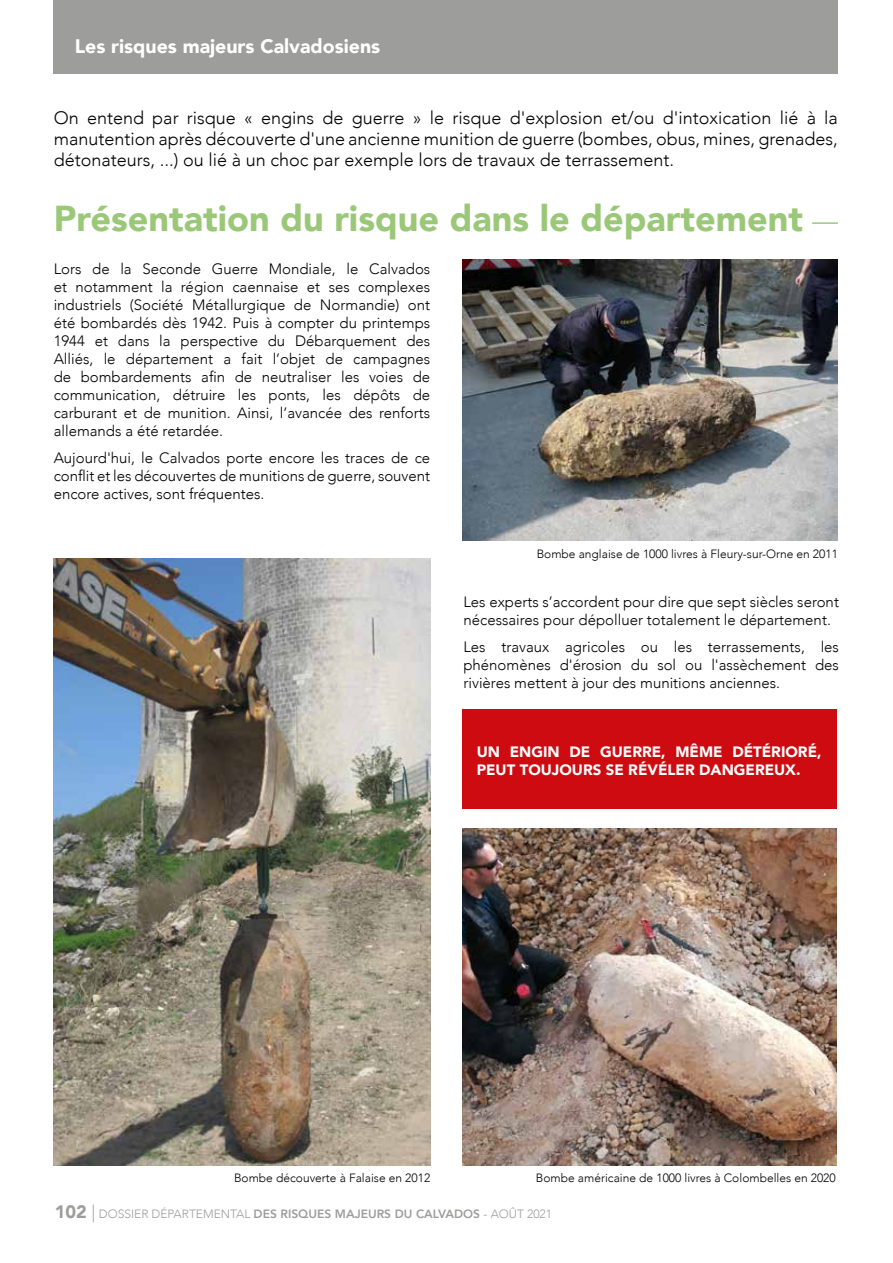
<style>
.page{position:relative;width:893px;height:1263px;background:#fff}
.page>*{position:absolute;margin:0;border:0;box-sizing:border-box;transform-origin:0 0}
.t1{font:900 36px "Avenir";color:#9bc878}
.t2{font:900 19.5px "Avenir";color:#fff}
.t3{font:300 18px/21px "Avenir";color:#000;text-align:justify}
.t4{font:300 15px/18px "Avenir";color:#000;text-align:justify}
.t5{font:900 15px/18px "Avenir";color:#fff}
.t6{font:300 12px "Avenir";color:#000}
.t7{font:300 12px "Avenir";color:#9d9d9c}
.s1{font-weight:900;font-size:18px}
.s2{font-size:18px}
.s3{font-weight:800}
</style>
<div class="page">
<div style="left:54px;top:0;width:784px;height:73px;background:#9d9d9c"></div>
<hr style="left:812px;top:222px;width:26px;height:2px;background:#9bc878">
<img style="left:54px;top:559px;width:376px;height:606px">
<img style="left:462px;top:259px;width:376px;height:282px">
<img style="left:462px;top:828px;width:375px;height:337px">
<div style="left:462px;top:709px;width:375px;height:99px;background:#ce0b10"></div>
<h2 class="t2" style="left:75px;top:30px;width:307px">Les risques majeurs Calvadosiens</h2>
<p class="t3" style="left:54px;top:108px;width:786px">On entend par risque « engins de guerre » le risque d'explosion et/ou d'intoxication lié à la manutention après découverte d'une ancienne munition de guerre (bombes, obus, mines, grenades, détonateurs, ...) ou lié à un choc par exemple lors de travaux de terrassement.</p>
<h1 class="t1" style="left:54px;top:187px;width:751px">Présentation du risque dans le département</h1>
<p class="t4" style="left:54px;top:260px;width:378px">Lors de la Seconde Guerre Mondiale, le Calvados et notamment la région caennaise et ses complexes industriels (Société Métallurgique de Normandie) ont été bombardés dès 1942. Puis à compter du printemps 1944 et dans la perspective du Débarquement des Alliés, le département a fait l’objet de campagnes de bombardements afin de neutraliser les voies de communication, détruire les ponts, les dépôts de carburant et de munition. Ainsi, l’avancée des renforts allemands a été retardée.</p>
<p class="t4" style="left:54px;top:448px;width:378px">Aujourd'hui, le Calvados porte encore les traces de ce conflit et les découvertes de munitions de guerre, souvent encore actives, sont fréquentes.</p>
<p class="t6" style="left:537px;top:546px;width:303px">Bombe anglaise de 1000 livres à Fleury-sur-Orne en 2011</p>
<p class="t4" style="left:463px;top:593px;width:377px">Les experts s’accordent pour dire que sept siècles seront nécessaires pour dépolluer totalement le département.</p>
<p class="t4" style="left:463px;top:638px;width:377px">Les travaux agricoles ou les terrassements, les phénomènes d'érosion du sol ou l'assèchement des rivières mettent à jour des munitions anciennes.</p>
<p class="t5" style="left:477px;top:742px;width:346px">UN ENGIN DE GUERRE, MÊME DÉTÉRIORÉ,<br>PEUT TOUJOURS SE RÉVÉLER DANGEREUX.</p>
<p class="t6" style="left:234px;top:1171px;width:198px">Bombe découverte à Falaise en 2012</p>
<p class="t6" style="left:536px;top:1171px;width:301px">Bombe américaine de 1000 livres à Colombelles en 2020</p>
<p class="t7" style="left:55px;top:1206px;width:499px"><span class="s1">102</span> <span class="s2">|</span> DOSSIER DÉPARTEMENTAL <span class="s3">DES RISQUES MAJEURS DU CALVADOS</span> - AOÛT 2021</p>
</div>
